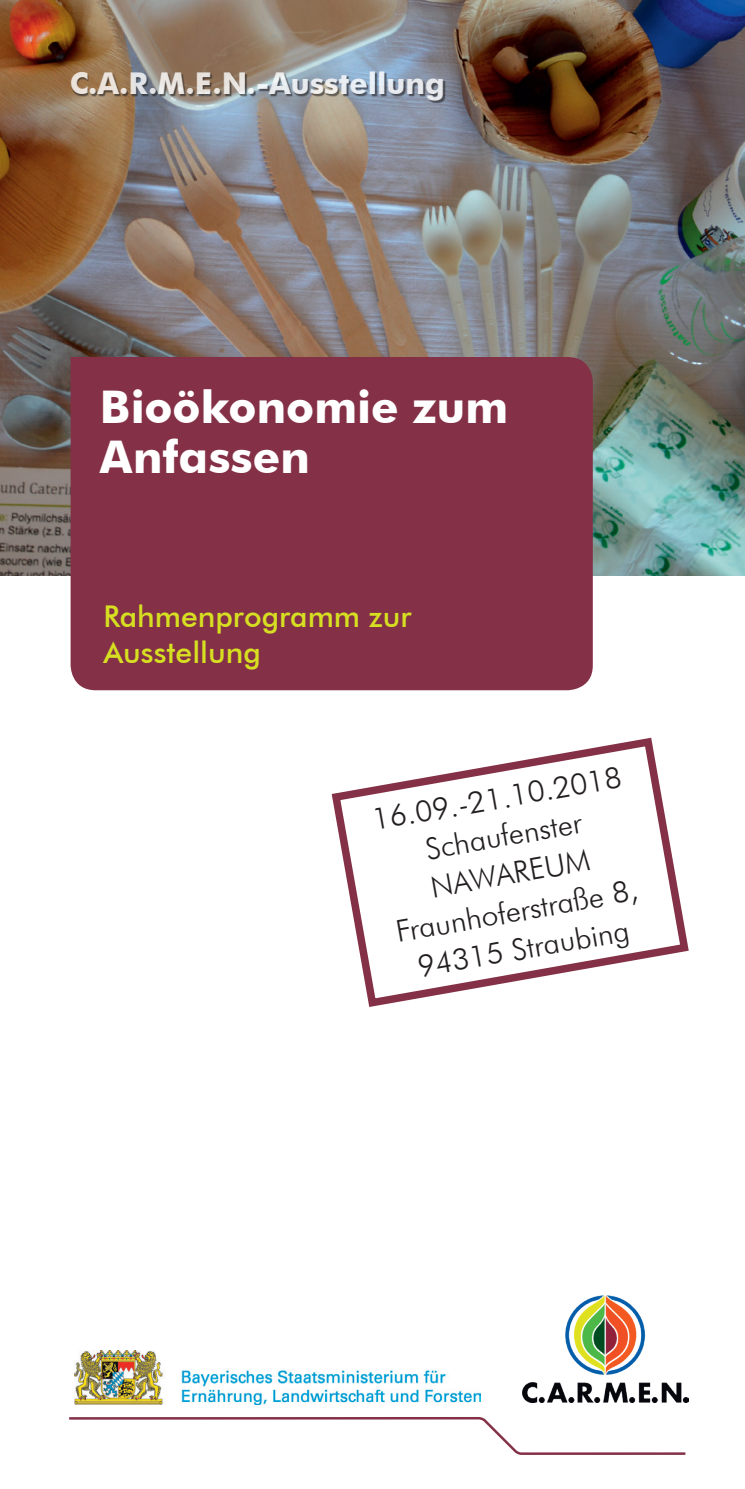
<style>
.page{position:relative;width:745px;height:1489px;background:#fff}
.page>*{position:absolute;margin:0;border:0;box-sizing:border-box;transform-origin:0 0}
.t1{font:700 45px/50px "Futura BT";color:#fff}
.t2{font:300 30px/38.2px "Futura BT";color:#231f20;text-align:center}
.t3{font:500 30px/36px "Futura BT";color:#d6df21}
.t4{font:700 30px "Futura BT";color:#fff}
</style>
<div class="page">
<img style="left:0;top:0;width:744px;height:575px">
<div style="left:71px;top:357px;width:521px;height:333px;background:#843046"></div>
<div style="left:71px;top:73px;width:374px;height:30px;background:#231f20;opacity:.75"></div>
<svg style="left:69px;top:1417px;width:617px;height:38px"></svg>
<svg style="left:331px;top:737px;width:358px;height:270px"></svg>
<img style="left:522px;top:1295px;width:166px;height:107px">
<img style="left:74px;top:1350px;width:406px;height:54px">
<p class="t4" style="left:69px;top:65px;width:377px">C.A.R.M.E.N.-Ausstellung</p>
<h1 class="t1" style="left:100px;top:381px;width:409px">Bioökonomie zum<br>Anfassen</h1>
<p class="t3" style="left:103px;top:598px;width:309px">Rahmenprogramm zur<br>Ausstellung</p>
<p class="t2" style="left:369px;top:800px;width:254px;rotate:-10deg">16.09.-21.10.2018<br>Schaufenster<br>NAWAREUM<br>Fraunhoferstraße 8,<br>94315 Straubing</p>
</div>
